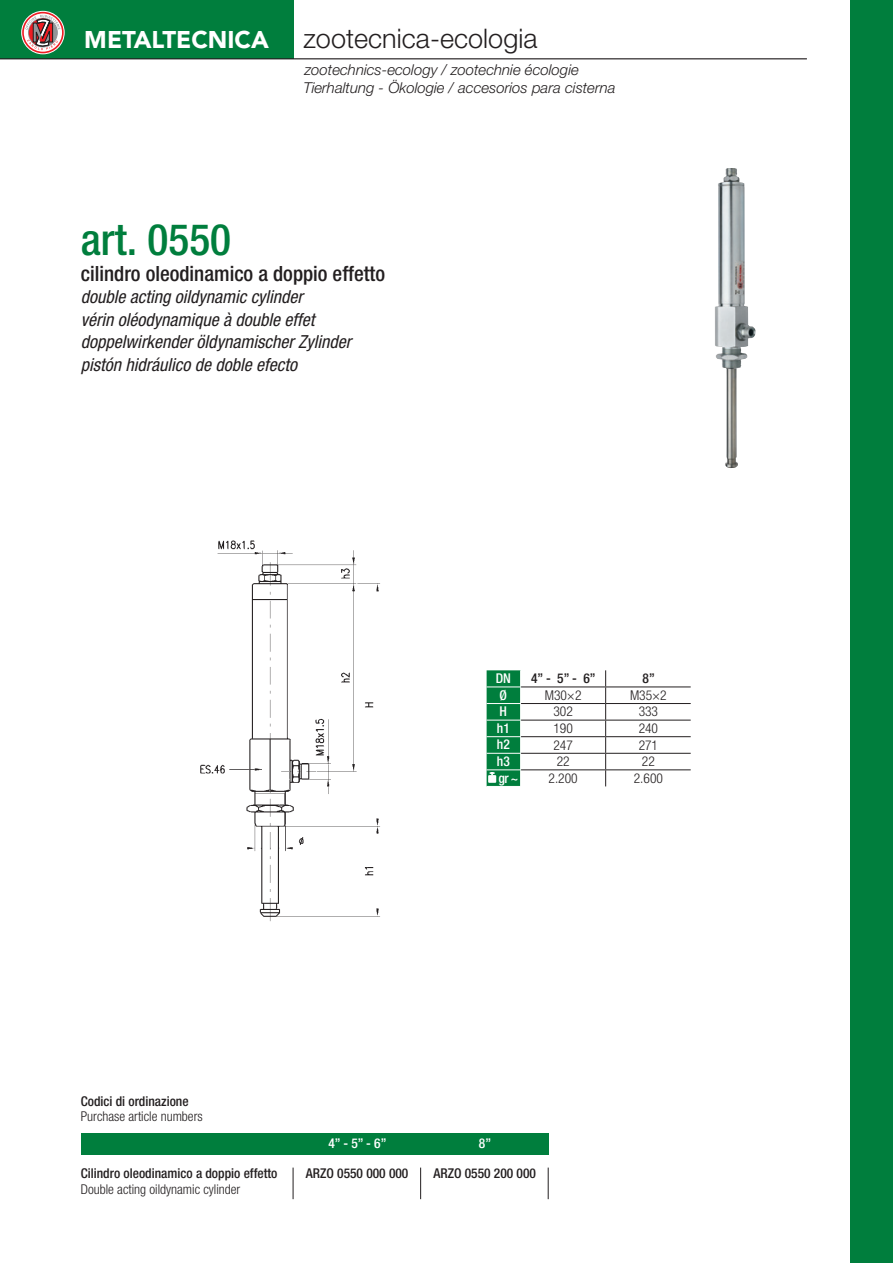
<style>
.page{position:relative;width:893px;height:1263px;background:#fff}
.page>*{position:absolute;margin:0;border:0;box-sizing:border-box;transform-origin:0 0}
.t1{font:500 condensed 43.5px "Helvetica Neue LT";color:#007e3d}
.t2{font:300 27px "Helvetica Neue LT";color:#231f20}
.t3{font:900 24px "Avenir LT";color:#fff}
.t4{font:500 condensed 21px "Helvetica Neue LT";color:#231f20}
.t5{font:italic condensed 18px/22.5px "Helvetica Neue";color:#231f20}
.t6{font:italic 300 15px/18px "Helvetica Neue LT";color:#231f20}
.t7{font:500 condensed 13.5px "Helvetica Neue LT";color:#231f20}
.t8{font:300 condensed 13.5px "Helvetica Neue LT";color:#231f20}
.t9{font:300 condensed 13.5px "Helvetica Neue";color:#231f20}
.t10{font:500 condensed 13.5px "Helvetica Neue";color:#231f20}
.t11{font:500 condensed 13.5px "Helvetica Neue";color:#fff}
</style>
<div class="page">
<img style="left:715px;top:168px;width:41px;height:300px">
<hr style="left:521px;top:686px;width:85px;height:1px;background:#231f20">
<hr style="left:521px;top:703px;width:85px;height:1px;background:#231f20">
<hr style="left:521px;top:720px;width:85px;height:1px;background:#231f20">
<hr style="left:521px;top:736px;width:85px;height:1px;background:#231f20">
<hr style="left:521px;top:753px;width:85px;height:1px;background:#231f20">
<hr style="left:521px;top:769px;width:85px;height:1px;background:#231f20">
<hr style="left:606px;top:686px;width:85px;height:1px;background:#231f20">
<hr style="left:606px;top:703px;width:85px;height:1px;background:#231f20">
<hr style="left:606px;top:720px;width:85px;height:1px;background:#231f20">
<hr style="left:606px;top:736px;width:85px;height:1px;background:#231f20">
<hr style="left:606px;top:753px;width:85px;height:1px;background:#231f20">
<hr style="left:606px;top:769px;width:85px;height:1px;background:#231f20">
<svg style="left:605px;top:670px;width:1px;height:116px"></svg>
<svg style="left:487px;top:670px;width:34px;height:116px;background:#198a50"></svg>
<div style="left:81px;top:1133px;width:468px;height:21px;background:#007e3d"></div>
<hr style="left:293px;top:1168px;width:1px;height:31px;background:#231f20">
<hr style="left:420px;top:1168px;width:1px;height:31px;background:#231f20">
<hr style="left:548px;top:1168px;width:1px;height:31px;background:#231f20">
<img style="left:200px;top:540px;width:180px;height:382px">
<div style="left:0;top:0;width:294px;height:59px;background:#007e3d"></div>
<hr style="left:0;top:58px;width:807px;height:1px;background:#231f20">
<div style="left:851px;top:0;width:42px;height:1263px;background:#007e3d"></div>
<svg style="left:22px;top:11px;width:42px;height:43px"></svg>
<div style="left:21px;top:11px;width:43px;height:43px;border:1px solid #fff;border-radius:50%"></div>
<svg style="left:24px;top:13px;width:38px;height:39px"></svg>
<svg style="left:25px;top:15px;width:35px;height:35px"></svg>
<h3 class="t3" style="left:84px;top:25px;width:186px">METALTECNICA</h3>
<h2 class="t2" style="left:303px;top:22px;width:236px">zootecnica-ecologia</h2>
<p class="t6" style="left:303px;top:61px;width:314px">zootechnics-ecology / zootechnie écologie<br>Tierhaltung - Ökologie / accesorios para cisterna</p>
<h1 class="t1" style="left:81px;top:214px;width:152px">art. 0550</h1>
<p class="t4" style="left:81px;top:261px;width:306px">cilindro oleodinamico a doppio effetto</p>
<p class="t5" style="left:81px;top:286px;width:272px">double acting oildynamic cylinder<br>vérin oléodynamique à double effet doppelwirkender öldynamischer Zylinder pistón hidráulico de doble efecto</p>
<p class="t11" style="left:496px;top:670px;width:17px">DN</p>
<p class="t10" style="left:531px;top:670px;width:66px">4” - 5” - 6”</p>
<p class="t10" style="left:643px;top:670px;width:14px">8”</p>
<p class="t11" style="left:500px;top:687px;width:9px">Ø</p>
<p class="t9" style="left:545px;top:687px;width:38px">M30×2</p>
<p class="t9" style="left:630px;top:687px;width:38px">M35×2</p>
<p class="t11" style="left:500px;top:703px;width:9px">H</p>
<p class="t9" style="left:553px;top:704px;width:21px">302</p>
<p class="t9" style="left:639px;top:704px;width:21px">333</p>
<p class="t11" style="left:497px;top:720px;width:14px">h1</p>
<p class="t9" style="left:553px;top:720px;width:21px">190</p>
<p class="t9" style="left:639px;top:720px;width:21px">240</p>
<p class="t11" style="left:497px;top:737px;width:14px">h2</p>
<p class="t9" style="left:553px;top:737px;width:21px">247</p>
<p class="t9" style="left:639px;top:737px;width:21px">271</p>
<p class="t11" style="left:497px;top:753px;width:14px">h3</p>
<p class="t9" style="left:557px;top:754px;width:14px">22</p>
<p class="t9" style="left:642px;top:754px;width:14px">22</p>
<p class="t11" style="left:498px;top:770px;width:22px">gr ~</p>
<p class="t9" style="left:549px;top:770px;width:31px">2.200</p>
<p class="t9" style="left:634px;top:770px;width:31px">2.600</p>
<p class="t7" style="left:81px;top:1093px;width:109px">Codici di ordinazione</p>
<p class="t8" style="left:81px;top:1108px;width:123px">Purchase article numbers</p>
<p class="t7" style="left:81px;top:1165px;width:198px">Cilindro oleodinamico a doppio effetto</p>
<p class="t8" style="left:81px;top:1182px;width:161px">Double acting oildynamic cylinder</p>
<p class="t11" style="left:328px;top:1135px;width:60px">4” - 5” - 6”</p>
<p class="t11" style="left:479px;top:1135px;width:14px">8”</p>
<p class="t10" style="left:306px;top:1165px;width:104px">ARZO 0550 000 000</p>
<p class="t10" style="left:433px;top:1165px;width:104px">ARZO 0550 200 000</p>
</div>
